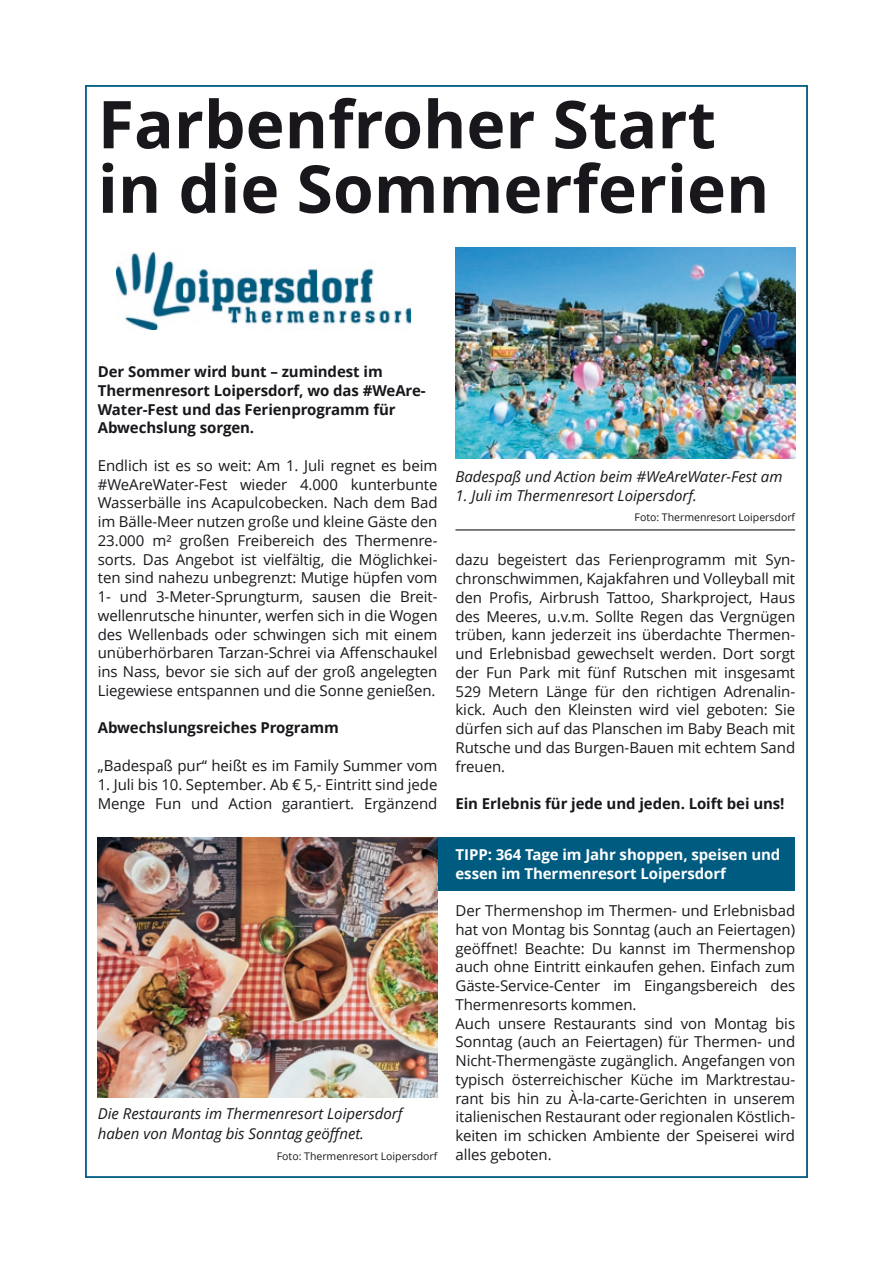
<style>
.page{position:relative;width:893px;height:1263px;background:#fff}
.page>*{position:absolute;margin:0;border:0;box-sizing:border-box;transform-origin:0 0}
.t1{font:700 66px/64.5px "Open Sans";color:#1a171c}
.t2{font:15px/18.8px "Open Sans";letter-spacing:-.005em;color:#1a171c;text-align:justify}
.t3{font:700 15px/18.8px "Open Sans";letter-spacing:-.005em;color:#1a171c}
.t4{font:italic 15px/19.5px "Open Sans";color:#1a171c}
.t5{font:700 15px/18.8px "Open Sans";letter-spacing:-.005em;color:#fff}
.t6{font:10.5px "Open Sans";color:#1a171c}
</style>
<div class="page">
<img style="left:116px;top:252px;width:295px;height:77px">
<img style="left:455px;top:247px;width:340px;height:212px">
<hr style="left:455px;top:529px;width:340px;height:1px;background:#1a171c">
<div style="left:98px;top:838px;width:697px;height:53px;background:#005b80"></div>
<img style="left:98px;top:838px;width:339px;height:259px">
<h1 class="t1" style="left:98px;top:90px;width:673px">Farbenfroher Start in die Sommerferien</h1>
<p class="t3" style="left:98px;top:362px;width:329px">Der Sommer wird bunt – zumindest im Thermenresort Loipersdorf, wo das #WeAre-Water-Fest und das Ferienprogramm für Abwechslung sorgen.</p>
<p class="t2" style="left:98px;top:456px;width:341px">Endlich ist es so weit: Am 1. Juli regnet es beim #WeAreWater-Fest wieder 4.000 kunterbunte Wasserbälle ins Acapulcobecken. Nach dem Bad im Bälle-Meer nutzen große und kleine Gäste den 23.000 m² großen Freibereich des Thermenre&shy;sorts. Das Angebot ist vielfältig, die Möglichkei&shy;ten sind nahezu unbegrenzt: Mutige hüpfen vom 1- und 3-Meter-Sprungturm, sausen die Breit&shy;wellenrutsche hinunter, werfen sich in die Wogen des Wellenbads oder schwingen sich mit einem unüberhörbaren Tarzan-Schrei via Affenschaukel ins Nass, bevor sie sich auf der groß angelegten Liegewiese entspannen und die Sonne genießen.</p>
<p class="t3" style="left:98px;top:718px;width:242px">Abwechslungsreiches Programm</p>
<p class="t2" style="left:98px;top:756px;width:341px">„Badespaß pur“ heißt es im Family Summer vom</p>
<p class="t2" style="left:98px;top:774px;width:341px">1. Juli bis 10. September. Ab € 5,- Eintritt sind jede<br>Menge Fun und Action garantiert. Ergänzend</p>
<p class="t4" style="left:98px;top:1104px;width:306px">Die Restaurants im Thermenresort Loipersdorf haben von Montag bis Sonntag geöffnet.</p>
<p class="t6" style="left:277px;top:1149px;width:162px">Foto: Thermenresort Loipersdorf</p>
<p class="t4" style="left:455px;top:466px;width:328px">Badespaß und Action beim #WeAreWater-Fest am</p>
<p class="t4" style="left:455px;top:485px;width:243px">1. Juli im Thermenresort Loipersdorf.</p>
<p class="t6" style="left:635px;top:509px;width:162px">Foto: Thermenresort Loipersdorf</p>
<p class="t2" style="left:455px;top:550px;width:341px">dazu begeistert das Ferienprogramm mit Syn&shy;chronschwimmen, Kajakfahren und Volleyball mit den Profis, Airbrush Tattoo, Sharkproject, Haus des Meeres, u.v.m. Sollte Regen das Vergnügen trüben, kann jederzeit ins überdachte Thermen&shy;und Erlebnisbad gewechselt werden. Dort sorgt der Fun Park mit fünf Rutschen mit insgesamt 529 Metern Länge für den richtigen Adrenalin&shy;kick. Auch den Kleinsten wird viel geboten: Sie dürfen sich auf das Planschen im Baby Beach mit Rutsche und das Burgen-Bauen mit echtem Sand freuen.</p>
<p class="t3" style="left:455px;top:794px;width:331px">Ein Erlebnis für jede und jeden. Loift bei uns!</p>
<p class="t5" style="left:455px;top:845px;width:326px">TIPP: 364 Tage im Jahr shoppen, speisen und essen im Thermenresort Loipersdorf</p>
<p class="t2" style="left:455px;top:901px;width:341px;text-align:left">Der Thermenshop im Thermen- und Erlebnisbad hat von Montag bis Sonntag (auch an Feiertagen) geöffnet! Beachte: Du kannst im Thermenshop auch ohne Eintritt einkaufen gehen. Einfach zum Gäste-Service-Center im Eingangsbereich des Thermenresorts kommen.<br>Auch unsere Restaurants sind von Montag bis Sonntag (auch an Feiertagen) für Thermen- und Nicht-Thermengäste zugänglich. Angefangen von typisch österreichischer Küche im Marktrestau&shy;rant bis hin zu À-la-carte-Gerichten in unserem italienischen Restaurant oder regionalen Köstlich&shy;keiten im schicken Ambiente der Speiserei wird alles geboten.</p>
</div>
